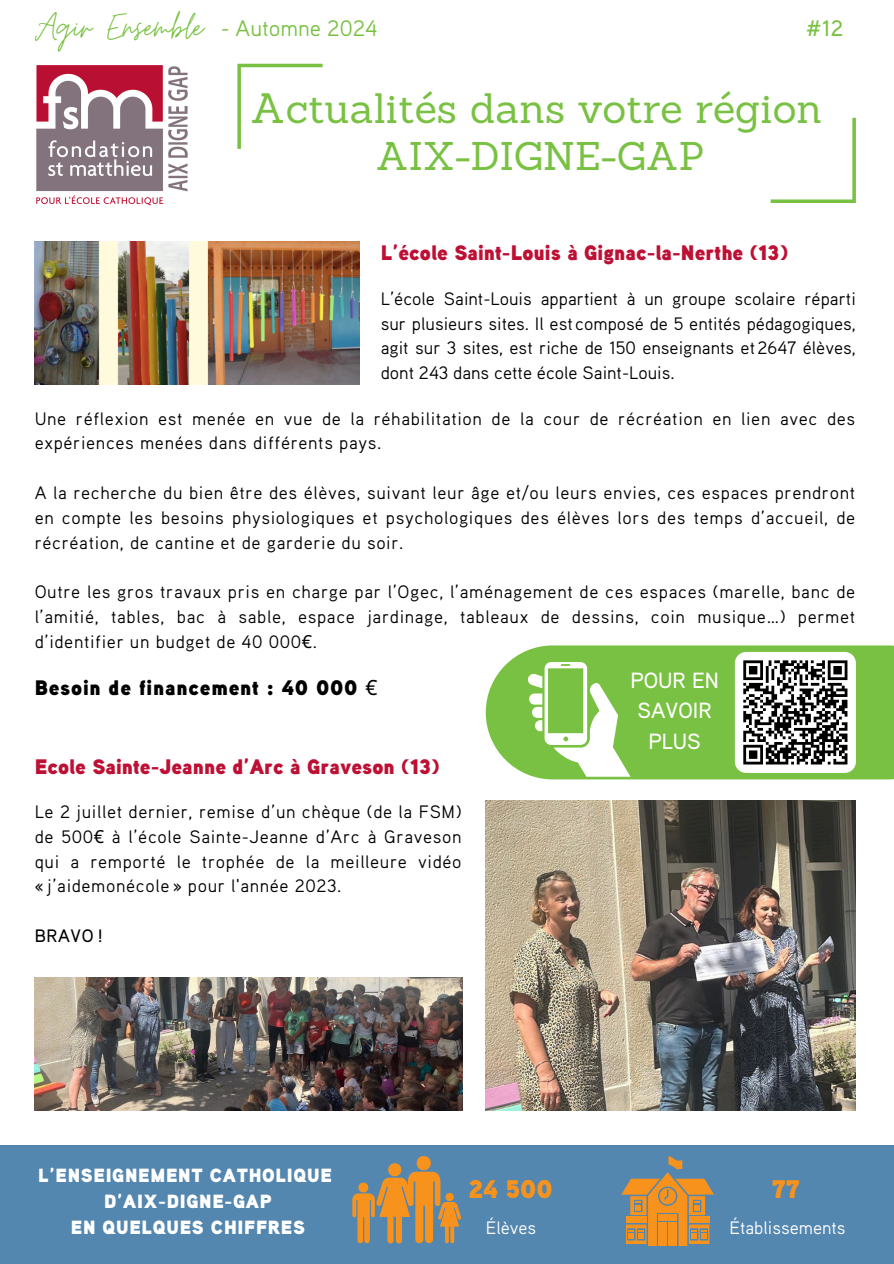
<style>
.page{position:relative;width:894px;height:1264px;background:#fff}
.page>*{position:absolute;margin:0;border:0;box-sizing:border-box;transform-origin:0 0}
.t1{font:41.55px "Moon Time";color:#79c142}
.t2{font:41.4px "Sanchez";color:#79c142}
.t3{font:39px "Sanchez";color:#79c142}
.t4{font:25.5px "Aaux Pro Ultra";color:#f7931d}
.t5{font:22.35px "Aaux Pro";color:#79c142}
.t6{font:500 22.35px "Aaux Pro";color:#79c142}
.t7{font:500 22.05px/30.2px "Aaux Pro";color:#fff;text-align:center}
.t8{font:21px "Aaux Pro Ultra";color:#bd1034}
.t9{font:21px "Aaux Pro Ultra";letter-spacing:.035em;color:#000}
.t10{font:19.05px/25.8px "Aaux Pro Ultra";letter-spacing:.035em;color:#fff;text-align:center}
.t11{font:18px/24.8px "Aaux Pro";letter-spacing:.035em;color:#000;text-align:justify}
.t12{font:18px "Aaux Pro";color:#fff}
.t13{font:500 18px "Aaux Pro";letter-spacing:.035em;color:#000}
.s1{font-family:"Noto Sans"}
</style>
<div class="page">
<div style="left:0;top:1144px;width:893px;height:119px;background:#5487b0"></div>
<img style="left:35px;top:242px;width:325px;height:143px">
<img style="left:485px;top:800px;width:370px;height:310px">
<svg style="left:237px;top:64px;width:85px;height:85px"></svg>
<svg style="left:770px;top:118px;width:85px;height:84px"></svg>
<svg style="left:621px;top:1156px;width:92px;height:89px"></svg>
<svg style="left:352px;top:1156px;width:109px;height:88px"></svg>
<svg style="left:485px;top:645px;width:408px;height:134px;fill:#79c142"></svg>
<svg style="left:527px;top:662px;width:103px;height:114px"></svg>
<img style="left:35px;top:977px;width:427px;height:133px">
<img style="left:36px;top:65px;width:152px;height:141px">
<div style="left:734px;top:652px;width:121px;height:121px;background:#fff;border-radius:11px"></div>
<svg style="left:743px;top:660px;width:105px;height:105px"></svg>
<h6 class="t1" style="left:35px;top:2px;width:170px">Agir Ensemble</h6>
<p class="t5" style="left:221px;top:14px;width:158px">- Automne 2024</p>
<p class="t6" style="left:805px;top:14px;width:39px">#12</p>
<h5 class="t2" style="left:251px;top:81px;width:572px">Actualités dans votre région</h5>
<p class="t3" style="left:376px;top:131px;width:330px">AIX-DIGNE-GAP</p>
<p class="t8" style="left:380px;top:239px;width:409px">L’école Saint-Louis à Gignac-la-Nerthe (13)</p>
<h5 class="t11" style="left:380px;top:286px;width:476px">L’école Saint-Louis appartient à un groupe scolaire réparti sur plusieurs sites. Il est composé de 5 entités pédagogiques, agit sur 3 sites, est riche de 150 enseignants et2647 élèves, dont 243 dans cette école Saint-Louis.</h5>
<p class="t11" style="left:35px;top:405px;width:821px">Une réflexion est menée en vue de la réhabilitation de la cour de récréation en lien avec des expériences menées dans différents pays.</p>
<p class="t11" style="left:35px;top:480px;width:821px">A la recherche du bien être des élèves, suivant leur âge et/ou leurs envies, ces espaces prendront en compte les besoins physiologiques et psychologiques des élèves lors des temps d’accueil, de récréation, de cantine et de garderie du soir.</p>
<p class="t11" style="left:35px;top:579px;width:821px">Outre les gros travaux pris en charge par l’Ogec, l’aménagement de ces espaces (marelle, banc de l’amitié, tables, bac à sable, espace jardinage, tableaux de dessins, coin musique…) permet d’identifier un budget de 40 000<span class="s1">€</span>.</p>
<p class="t9" style="left:35px;top:674px;width:344px">Besoin de financement : 40 000 <span class="s1">€</span></p>
<p class="t7" style="left:630px;top:664px;width:90px">POUR EN<br>SAVOIR<br>PLUS</p>
<p class="t8" style="left:35px;top:752px;width:406px">Ecole Sainte-Jeanne d’Arc à Graveson (13)</p>
<h2 class="t11" style="left:35px;top:799px;width:428px">Le 2 juillet dernier, remise d’un chèque (de la FSM) de 500<span class="s1">€</span> à l’école Sainte-Jeanne d’Arc à Graveson qui a remporté le trophée de la meilleure vidéo « j’aidemonécole » pour l'année 2023.</h2>
<h1 class="t13" style="left:35px;top:924px;width:70px">BRAVO !</h1>
<p class="t10" style="left:38px;top:1162px;width:295px">L’ENSEIGNEMENT CATHOLIQUE<br>D’AIX-DIGNE-GAP<br>EN QUELQUES CHIFFRES</p>
<h4 class="t4" style="left:468px;top:1172px;width:86px">24 500</h4>
<p class="t12" style="left:485px;top:1216px;width:52px">Élèves</p>
<h5 class="t4" style="left:771px;top:1172px;width:29px">77</h5>
<h5 class="t12" style="left:729px;top:1216px;width:118px">Établissements</h5>
</div>
